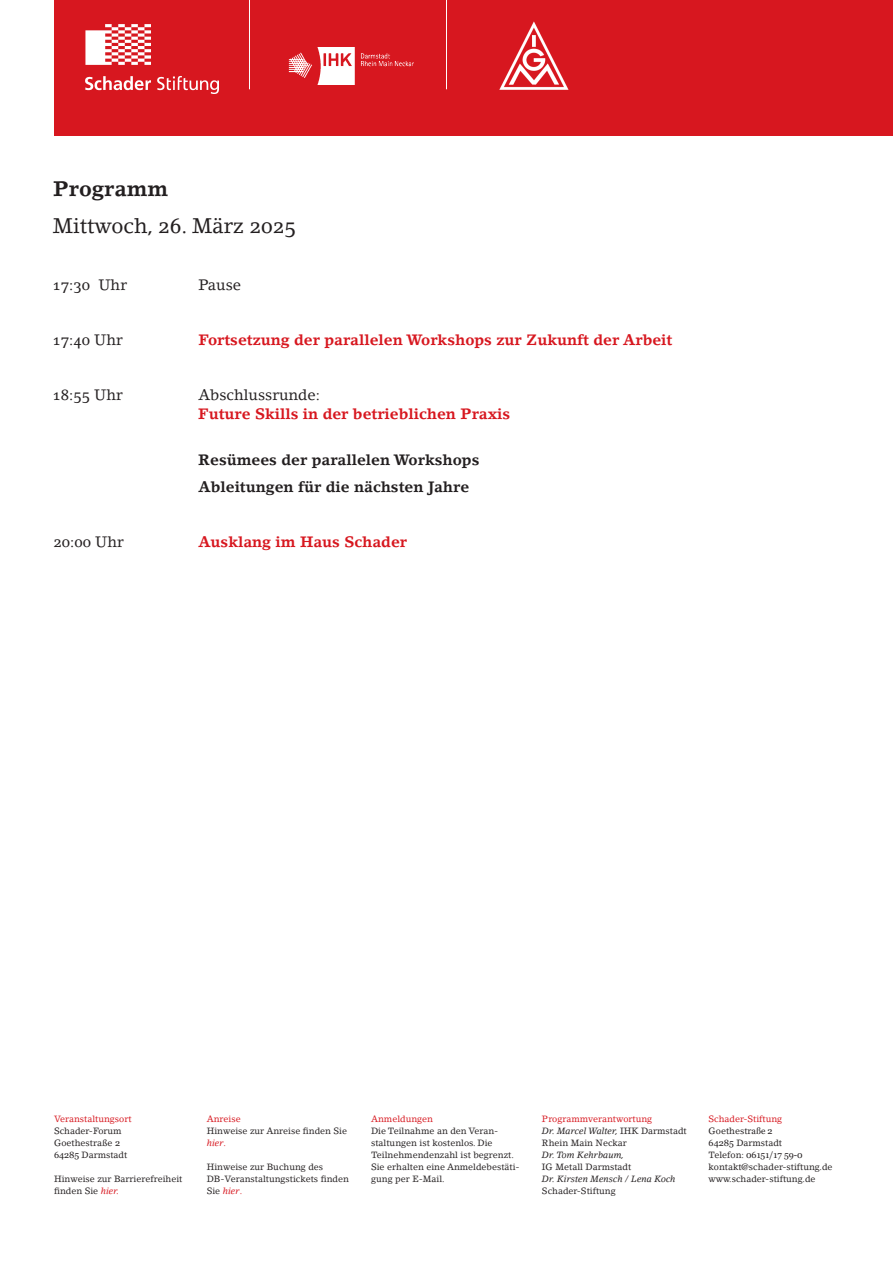
<style>
.page{position:relative;width:893px;height:1263px;background:#fff}
.page>*{position:absolute;margin:0;border:0;box-sizing:border-box;transform-origin:0 0}
.T2_Programm{font:21px/37.5px "Lino Letter Std";color:#231f20}
.T2_Programm_Uhrzeit_Absatz{font:700 15px/18.8px "Lino Letter Std";color:#d7171f}
.T2_Programm_Uhrzeit_Absatz-2{font:700 15px "Lino Letter Std";color:#231f20}
.T2_Programm_Uhrzeit_Absatz-3{font:15px "Lino Letter Std";color:#231f20}
.t1{font:9px/12px "Lino Letter Std";color:#231f20}
.t2{font:9px "Lino Letter Std";color:#d7171f}
.t3{font:italic 9px "Lino Letter Std";color:#231f20}
.t4{font:9px "Georgia";color:#231f20}
.s1{font-weight:700}
.s2{font-weight:400;color:#231f20}
.s3{font-family:"Georgia"}
.s4{font-style:italic;color:#d7171f}
.s5{color:#d7171f}
.s6{font-style:italic}
.s7{font-family:"Lino Letter Std"}
</style>
<div class="page">
<div style="left:54px;top:0;width:839px;height:136px;background:#d7171f"></div>
<hr style="left:249px;top:0;width:1px;height:89px;background:#fff">
<img style="left:86px;top:25px;width:133px;height:68px">
<hr style="left:446px;top:0;width:1px;height:89px;background:#fff">
<img style="left:288px;top:47px;width:125px;height:37px">
<img style="left:499px;top:21px;width:70px;height:69px">
<p class="T2_Programm" style="left:53px;top:170px;width:245px"><span class="s1">Programm<br></span>Mittwoch, 26. März 2025</p>
<p class="T2_Programm_Uhrzeit_Absatz-3" style="left:53px;top:275px;width:76px">17:30 Uhr</p>
<p class="T2_Programm_Uhrzeit_Absatz-3" style="left:199px;top:275px;width:44px">Pause</p>
<p class="T2_Programm_Uhrzeit_Absatz-3" style="left:53px;top:331px;width:72px">17:40 Uhr</p>
<p class="T2_Programm_Uhrzeit_Absatz" style="left:199px;top:330px;width:475px">Fortsetzung der parallelen Workshops zur Zukunft der Arbeit</p>
<p class="T2_Programm_Uhrzeit_Absatz-3" style="left:53px;top:386px;width:72px">18:55 Uhr</p>
<p class="T2_Programm_Uhrzeit_Absatz" style="left:198px;top:385px;width:314px"><span class="s2">Abschlussrunde:<br></span>Future Skills in der betrieblichen Praxis</p>
<p class="T2_Programm_Uhrzeit_Absatz-2" style="left:198px;top:450px;width:283px">Resümees der parallelen Workshops</p>
<p class="T2_Programm_Uhrzeit_Absatz-2" style="left:199px;top:478px;width:272px">Ableitungen für die nächsten Jahre</p>
<p class="T2_Programm_Uhrzeit_Absatz-3" style="left:54px;top:533px;width:72px">20:00 Uhr</p>
<p class="T2_Programm_Uhrzeit_Absatz" style="left:199px;top:533px;width:210px">Ausklang im Haus Schader</p>
<p class="t2" style="left:54px;top:1113px;width:79px">Veranstaltungsort</p>
<p class="t1" style="left:54px;top:1124px;width:69px">Schader-Forum</p>
<p class="t1" style="left:54px;top:1136px;width:68px">Goethestraße <span class="s3">2</span></p>
<p class="t1" style="left:54px;top:1148px;width:75px"><span class="s3">64285</span> Darmstadt</p>
<p class="t1" style="left:54px;top:1172px;width:130px">Hinweise zur Barrierefreiheit</p>
<p class="t1" style="left:54px;top:1184px;width:67px">finden Sie <span class="s4">hier.</span></p>
<p class="t2" style="left:207px;top:1113px;width:36px">Anreise</p>
<p class="t1" style="left:207px;top:1124px;width:142px">Hinweise zur Anreise finden Sie <span class="s4">hier</span><span class="s5">.</span></p>
<p class="t1" style="left:207px;top:1160px;width:144px">Hinweise zur Buchung des<br>DB-Veranstaltungstickets finden<br>Sie <span class="s4">hier</span><span class="s5">.</span></p>
<p class="t2" style="left:371px;top:1113px;width:63px">Anmeldungen</p>
<p class="t1" style="left:371px;top:1124px;width:150px">Die Teilnahme an den Veran&shy;staltungen ist kostenlos. Die<br>Teilnehmendenzahl ist begrenzt.<br>Sie erhalten eine Anmeldebestäti&shy;gung per E-Mail.</p>
<p class="t2" style="left:542px;top:1113px;width:112px">Programmverantwortung</p>
<p class="t1" style="left:542px;top:1124px;width:146px"><span class="s6">Dr. Marcel Walter,</span> IHK Darmstadt<br>Rhein Main Neckar</p>
<p class="t3" style="left:542px;top:1149px;width:84px">Dr. Tom Kehrbaum,</p>
<p class="t1" style="left:542px;top:1160px;width:91px">IG Metall Darmstadt</p>
<p class="t3" style="left:542px;top:1173px;width:135px">Dr. Kirsten Mensch / Lena Koch</p>
<p class="t1" style="left:542px;top:1184px;width:75px">Schader-Stiftung</p>
<p class="t2" style="left:709px;top:1113px;width:75px">Schader-Stiftung</p>
<p class="t1" style="left:709px;top:1124px;width:66px">Goethestr<span class="s3">aße 2</span></p>
<p class="t1" style="left:709px;top:1136px;width:75px"><span class="s3">64285</span> Darmstadt</p>
<p class="t4" style="left:709px;top:1149px;width:96px"><span class="s7">Telefon:</span> 06151/17 59-0</p>
<p class="t1" style="left:709px;top:1160px;width:125px">kontakt@schader-stiftung.de</p>
<p class="t1" style="left:709px;top:1172px;width:108px">www.schader-stiftung.de</p>
</div>
